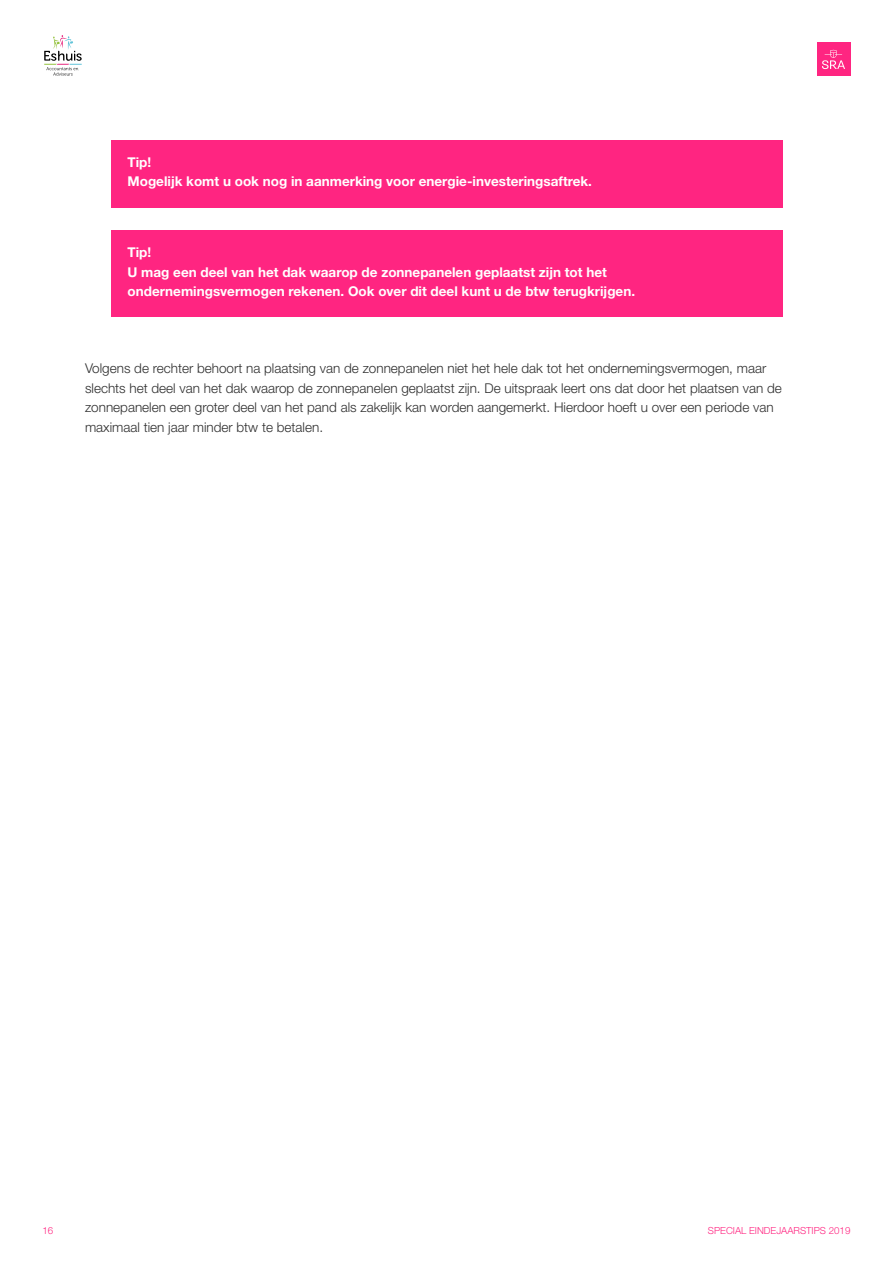
<style>
.page{position:relative;width:893px;height:1263px;background:#fff}
.page>*{position:absolute;margin:0;border:0;box-sizing:border-box;transform-origin:0 0}
.t1{font:300 13.5px/19.5px "Helvetica Neue LT Std";color:#2f2f2f}
.t2{font:700 13.5px/19.5px "Helvetica Neue LT Std";color:#fff}
.t3{font:300 9.75px "Helvetica Neue LT Std";color:#ff2581}
</style>
<div class="page">
<div style="left:817px;top:43px;width:33px;height:33px;background:#ff2581"></div>
<svg style="left:822px;top:50px;width:23px;height:19px"></svg>
<svg style="left:44px;top:35px;width:38px;height:41px"></svg>
<div style="left:111px;top:140px;width:671px;height:67px;background:#ff2581"></div>
<div style="left:111px;top:230px;width:671px;height:87px;background:#ff2581"></div>
<p class="t2" style="left:128px;top:152px;width:466px">Tip!<br>Mogelijk komt u ook nog in aanmerking voor energie-investeringsaftrek.</p>
<p class="t2" style="left:128px;top:242px;width:509px">Tip!<br>U mag een deel van het dak waarop de zonnepanelen geplaatst zijn tot het ondernemingsvermogen rekenen. Ook over dit deel kunt u de btw terugkrijgen.</p>
<p class="t1" style="left:85px;top:358px;width:698px">Volgens de rechter behoort na plaatsing van de zonnepanelen niet het hele dak tot het ondernemingsvermogen, maar slechts het deel van het dak waarop de zonnepanelen geplaatst zijn. De uitspraak leert ons dat door het plaatsen van de zonnepanelen een groter deel van het pand als zakelijk kan worden aangemerkt. Hierdoor hoeft u over een periode van maximaal tien jaar minder btw te betalen.</p>
<p class="t3" style="left:43px;top:1224px;width:12px">16</p>
<p class="t3" style="left:708px;top:1224px;width:144px">SPECIAL EINDEJAARSTIPS 2019</p>
</div>
